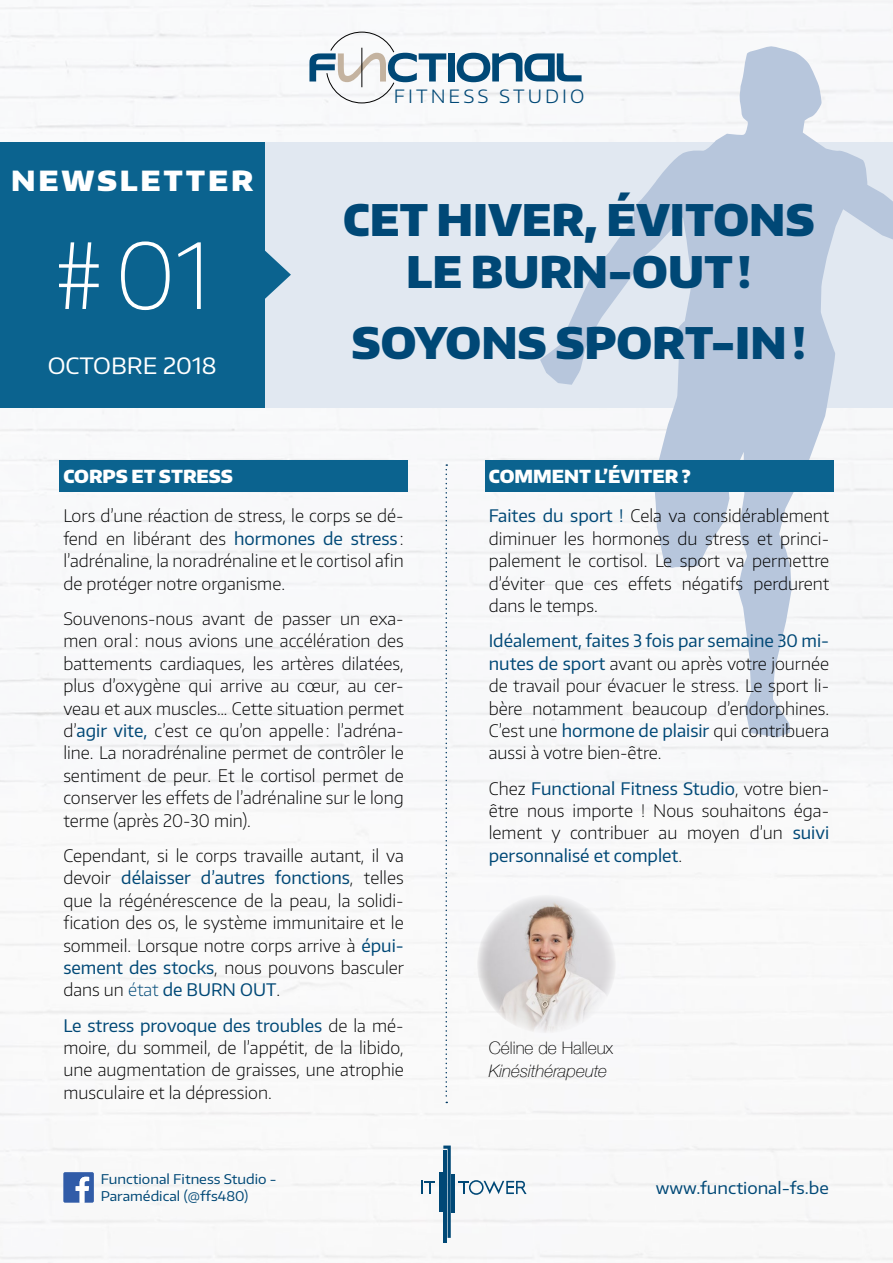
<style>
.page{position:relative;width:893px;height:1263px;background:#fff}
.page>*{position:absolute;margin:0;border:0;box-sizing:border-box;transform-origin:0 0}
.t1{font:100 90px "Encode Sans Wide";color:#fff}
.t2{font:900 43.5px "Encode Sans";color:#004876}
.t3{font:900 27.75px "Encode Sans Wide";letter-spacing:.1em;color:#fff}
.t4{font:22.5px "Encode Sans Wide";color:#fff}
.t5{font:300 18.3px "Encode Sans Wide";letter-spacing:.165em;color:#004876}
.t6{font:900 18px "Encode Sans";color:#fff}
.t7{font:200 17.25px/22.5px "Encode Sans";color:#000;text-align:justify}
.t8{font:italic 100 17.25px "Helvetica Neue";color:#000}
.t9{font:100 17.25px "Helvetica Neue";color:#000}
.t10{font:16.35px "Encode Sans Wide";color:#004876}
.t11{font:13.35px "Encode Sans Wide";color:#004876}
.s1{font-weight:400;color:#004876}
.s2{color:#004876}
</style>
<div class="page">
<img style="left:0;top:0;width:893px;height:1263px">
<div style="left:264px;top:142px;width:629px;height:265px;background:#e1e8f1"></div>
<svg style="left:540px;top:45px;width:353px;height:692px"></svg>
<div style="left:0;top:142px;width:264px;height:265px;background:#0b638f"></div>
<svg style="left:264px;top:250px;width:27px;height:50px"></svg>
<svg style="left:421px;top:1181px;width:14px;height:13px"></svg>
<hr style="left:439px;top:1172px;width:3px;height:39px;background:#004876">
<hr style="left:443px;top:1150px;width:3px;height:92px;background:#004876">
<svg style="left:443px;top:1145px;width:8px;height:93px"></svg>
<hr style="left:452px;top:1173px;width:3px;height:39px;background:#004876">
<svg style="left:458px;top:1180px;width:69px;height:15px"></svg>
<svg style="left:63px;top:1172px;width:31px;height:31px"></svg>
<svg style="left:445px;top:464px;width:2px;height:639px"></svg>
<svg style="left:309px;top:32px;width:137px;height:72px"></svg>
<div style="left:448px;top:53px;width:7px;height:28px;background:#004876"></div>
<svg style="left:457px;top:53px;width:125px;height:29px"></svg>
<div style="left:59px;top:460px;width:349px;height:31px;background:#0b638f"></div>
<div style="left:485px;top:460px;width:348px;height:31px;background:#0b638f"></div>
<img style="left:477px;top:895px;width:139px;height:138px;border-radius:69px">
<p class="t3" style="left:11px;top:163px;width:243px">NEWSLETTER</p>
<p class="t1" style="left:54px;top:216px;width:158px">#01</p>
<p class="t4" style="left:48px;top:351px;width:170px">OCTOBRE 2018</p>
<p class="t5" style="left:394px;top:84px;width:192px">FITNESS STUDIO</p>
<p class="t2" style="left:343px;top:191px;width:473px">CET HIVER, ÉVITONS</p>
<p class="t2" style="left:406px;top:243px;width:347px">LE BURN-OUT!</p>
<p class="t2" style="left:352px;top:314px;width:456px">SOYONS SPORT-IN!</p>
<p class="t6" style="left:63px;top:464px;width:171px">CORPS ET STRESS</p>
<p class="t7" style="left:63px;top:504px;width:342px">Lors d’une réaction de stress, le corps se dé&shy;fend en libérant des <span class="s1">hormones de stress</span> : l’adrénaline, la noradrénaline et le cortisol afin de protéger notre organisme.</p>
<p class="t7" style="left:63px;top:607px;width:342px">Souvenons-nous avant de passer un exa&shy;men oral : nous avions une accélération des battements cardiaques, les artères dilatées, plus d’oxygène qui arrive au cœur, au cer&shy;veau et aux muscles… Cette situation permet d’<span class="s1">agir vite,</span> c’est ce qu’on appelle: l’adréna&shy;line. La noradrénaline permet de contrôler le sentiment de peur. Et le cortisol permet de conserver les effets de l’adrénaline sur le long terme (après 20-30 min).</p>
<p class="t7" style="left:63px;top:844px;width:342px">Cependant, si le corps travaille autant, il va devoir <span class="s1">délaisser d’autres fonctions</span>, telles que la régénérescence de la peau, la solidi&shy;fication des os, le système immunitaire et le sommeil. Lorsque notre corps arrive à <span class="s1">épui&shy;sement des stocks</span>, nous pouvons basculer dans un <span class="s2">état</span> <span class="s1">de BURN OUT</span>.</p>
<p class="t7" style="left:63px;top:1013px;width:342px"><span class="s1">Le stress provoque des troubles</span> de la mé&shy;moire, du sommeil, de l’appétit, de la libido, une augmentation de graisses, une atrophie musculaire et la dépression.</p>
<p class="t11" style="left:101px;top:1171px;width:177px">Functional Fitness Studio -</p>
<p class="t11" style="left:101px;top:1187px;width:149px">Paramédical (@ffs480)</p>
<p class="t6" style="left:489px;top:464px;width:204px">COMMENT L’ÉVITER ?</p>
<p class="t7" style="left:489px;top:504px;width:342px"><span class="s1">Faites du sport !</span> Cela va considérablement diminuer les hormones du stress et princi&shy;palement le cortisol. Le sport va permettre d’éviter que ces effets négatifs perdurent dans le temps.</p>
<p class="t7" style="left:489px;top:629px;width:342px"><span class="s1">Idéalement, faites 3 fois par semaine 30 mi&shy;nutes de sport</span> avant ou après votre journée de travail pour évacuer le stress. Le sport li&shy;bère notamment beaucoup d’endorphines.<br>C’est une <span class="s1">hormone de plaisir</span> qui contribuera aussi à votre bien-être.</p>
<p class="t7" style="left:489px;top:776px;width:342px">Chez <span class="s1">Functional Fitness Studio</span>, votre bien&shy;être nous importe ! Nous souhaitons éga&shy;lement y contribuer au moyen d’un <span class="s1">suivi personnalisé et complet</span>.</p>
<p class="t9" style="left:489px;top:1035px;width:126px">Céline de Halleux</p>
<p class="t8" style="left:489px;top:1057px;width:120px">Kinésithérapeute</p>
<p class="t10" style="left:656px;top:1177px;width:175px">www.functional-fs.be</p>
</div>
